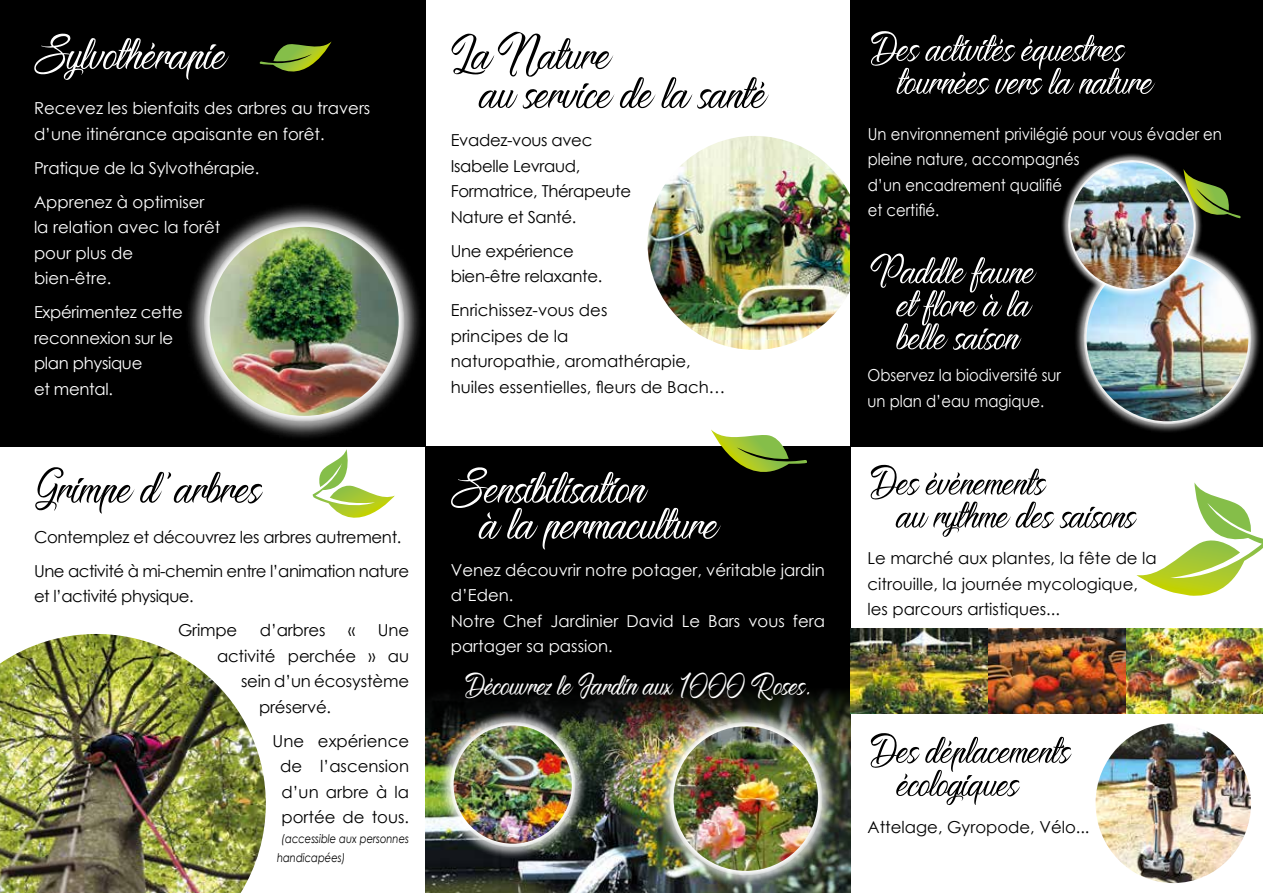
<style>
.page{position:relative;width:1263px;height:893px;background:#fff}
.page>*{position:absolute;margin:0;border:0;box-sizing:border-box;transform-origin:0 0}
.t1{font:76.5px "Pictorial Signature";color:#fff;scale:.9 1}
.t2{font:76.5px "Pictorial Signature";color:#000;scale:.9 1}
.t3{font:64.5px "Pictorial Signature";color:#fff;scale:.9 1}
.t4{font:64.5px "Pictorial Signature";color:#000;scale:.9 1}
.t5{font:48px "Pictorial Signature";color:#fff;scale:.9 1}
.t6{font:16.5px/25.5px "Century Gothic";letter-spacing:-.01em;color:#000}
.t7{font:16.5px/25.5px "Century Gothic";color:#fff}
.t8{font:16.5px/25.5px "Century Gothic";color:#fff;scale:.9 1}
.t9{font:16.5px/25.5px "Century Gothic";letter-spacing:-.03em;color:#000}
.t10{font:16.5px/25.5px "Century Gothic";letter-spacing:-.02em;color:#fff}
.t11{font:italic 12px/19.5px "Century Gothic";color:#000;scale:.83 1}
</style>
<div class="page">
<div style="left:0;top:0;width:425px;height:446px;background:#000"></div>
<div style="left:425px;top:446px;width:425px;height:447px;background:#000"></div>
<img style="left:646px;top:134px;width:217px;height:218px;border-radius:109px">
<div style="left:850px;top:0;width:413px;height:446px;background:#000"></div>
<img style="left:425px;top:690px;width:425px;height:203px">
<svg style="left:259px;top:41px;width:73px;height:31px"></svg>
<img style="left:0;top:634px;width:266px;height:259px">
<svg style="left:711px;top:429px;width:96px;height:43px"></svg>
<div style="left:655px;top:707px;width:182px;height:182px;background:#fff;opacity:.75"></div>
<img style="left:671px;top:724px;width:149px;height:149px;border-radius:74px">
<div style="left:669px;top:722px;width:153px;height:153px;border:4px solid #fff;border-radius:50%"></div>
<div style="left:438px;top:710px;width:149px;height:149px;background:#fff;opacity:.75"></div>
<img style="left:452px;top:724px;width:122px;height:121px;border-radius:61px">
<div style="left:450px;top:722px;width:125px;height:125px;border:4px solid #fff;border-radius:50%"></div>
<svg style="left:313px;top:449px;width:82px;height:69px"></svg>
<div style="left:185px;top:202px;width:238px;height:238px;background:#fff;opacity:.75"></div>
<img style="left:207px;top:224px;width:194px;height:195px;border-radius:97px">
<div style="left:204px;top:221px;width:200px;height:201px;border:6px solid #fff;border-radius:50%"></div>
<img style="left:1097px;top:725px;width:153px;height:157px">
<div style="left:1093px;top:721px;width:161px;height:165px;border:3px solid #fff;border-radius:50%"></div>
<img style="left:850px;top:628px;width:413px;height:85px">
<svg style="left:1136px;top:482px;width:127px;height:148px"></svg>
<div style="left:1074px;top:243px;width:187px;height:191px;background:#fff;opacity:.75"></div>
<img style="left:1085px;top:256px;width:165px;height:167px">
<div style="left:1061px;top:153px;width:142px;height:145px;background:#fff;opacity:.75"></div>
<img style="left:1069px;top:161px;width:126px;height:129px">
<svg style="left:1183px;top:169px;width:58px;height:53px"></svg>
<h1 class="t1" style="left:34px;top:3px;width:215px">Sylvothérapie</h1>
<p class="t7" style="left:34px;top:95px;width:338px">Recevez les bienfaits des arbres au travers d’une itinérance apaisante en forêt.</p>
<p class="t7" style="left:34px;top:151px;width:227px;line-height:34px">Pratique de la Sylvothérapie.<br>Apprenez à optimiser</p>
<p class="t7" style="left:34px;top:214px;width:188px">la relation avec la forêt pour plus de<br>bien-être.</p>
<p class="t10" style="left:34px;top:299px;width:150px">Expérimentez cette reconnexion sur le plan physique<br>et mental.</p>
<h1 class="t2" style="left:34px;top:437px;width:253px">Grimpe d’arbres</h1>
<p class="t6" style="left:34px;top:524px;width:369px">Contemplez et découvrez les arbres autrement.</p>
<p class="t9" style="left:34px;top:558px;width:377px">Une activité à mi-chemin entre l’animation nature et l’activité physique.</p>
<p class="t6" style="left:178px;top:617px;width:61px">Grimpe</p>
<p class="t6" style="left:260px;top:617px;width:67px">d’arbres</p>
<p class="t6" style="left:348px;top:617px;width:9px">«</p>
<p class="t6" style="left:378px;top:617px;width:33px">Une</p>
<p class="t6" style="left:217px;top:643px;width:194px">activité perchée » au</p>
<p class="t6" style="left:241px;top:668px;width:170px">sein d’un écosystème</p>
<p class="t6" style="left:259px;top:694px;width:74px">préservé.</p>
<p class="t6" style="left:273px;top:728px;width:138px;text-align:center">Une expérience de l’ascension d’un arbre à la portée de tous.</p>
<p class="t11" style="left:277px;top:829px;width:161px;text-indent:5px">(accessible aux personnes handicapées)</p>
<h1 class="t2" style="left:451px;top:3px;width:178px">La Nature</h1>
<h1 class="t2" style="left:480px;top:42px;width:318px">au service de la santé</h1>
<p class="t6" style="left:451px;top:127px;width:182px">Evadez-vous avec<br>Isabelle Levraud,<br>Formatrice, Thérapeute<br>Nature et Santé.</p>
<p class="t6" style="left:451px;top:238px;width:153px">Une expérience bien-être relaxante.</p>
<p class="t6" style="left:451px;top:297px;width:276px">Enrichissez-vous des<br>principes de la<br>naturopathie, aromathérapie, huiles essentielles, fleurs de Bach…</p>
<h1 class="t1" style="left:451px;top:437px;width:218px">Sensibilisation</h1>
<h1 class="t1" style="left:480px;top:473px;width:265px">à la permaculture</h1>
<p class="t7" style="left:451px;top:557px;width:376px">Venez découvrir notre potager, véritable jardin d’Eden.<br>Notre Chef Jardinier David Le Bars vous fera partager sa passion.</p>
<h3 class="t5" style="left:463px;top:653px;width:390px">Découvrez le Jardin aux 1000 Roses.</h3>
<h2 class="t3" style="left:868px;top:5px;width:286px">Des activités équestres</h2>
<h2 class="t3" style="left:897px;top:38px;width:285px">tournées vers la nature</h2>
<p class="t8" style="left:868px;top:121px;width:395px">Un environnement privilégié pour vous évader en pleine nature, accompagnés<br>d’un encadrement qualifié<br>et certifié.</p>
<h2 class="t3" style="left:870px;top:228px;width:183px">Paddle faune</h2>
<h2 class="t3" style="left:897px;top:261px;width:149px">et flore à la</h2>
<h2 class="t3" style="left:897px;top:294px;width:137px">belle saison</h2>
<p class="t8" style="left:867px;top:362px;width:217px">Observez la biodiversité sur un plan d’eau magique.</p>
<h2 class="t4" style="left:867px;top:439px;width:198px">Des événements</h2>
<h2 class="t4" style="left:897px;top:472px;width:266px">au rythme des saisons</h2>
<p class="t6" style="left:867px;top:545px;width:291px">Le marché aux plantes, la fête de la citrouille, la journée mycologique, les parcours artistiques...</p>
<h2 class="t4" style="left:867px;top:707px;width:226px">Des déplacements</h2>
<h2 class="t4" style="left:897px;top:740px;width:136px">écologiques</h2>
<p class="t6" style="left:867px;top:814px;width:224px">Attelage, Gyropode, Vélo...</p>
</div>
